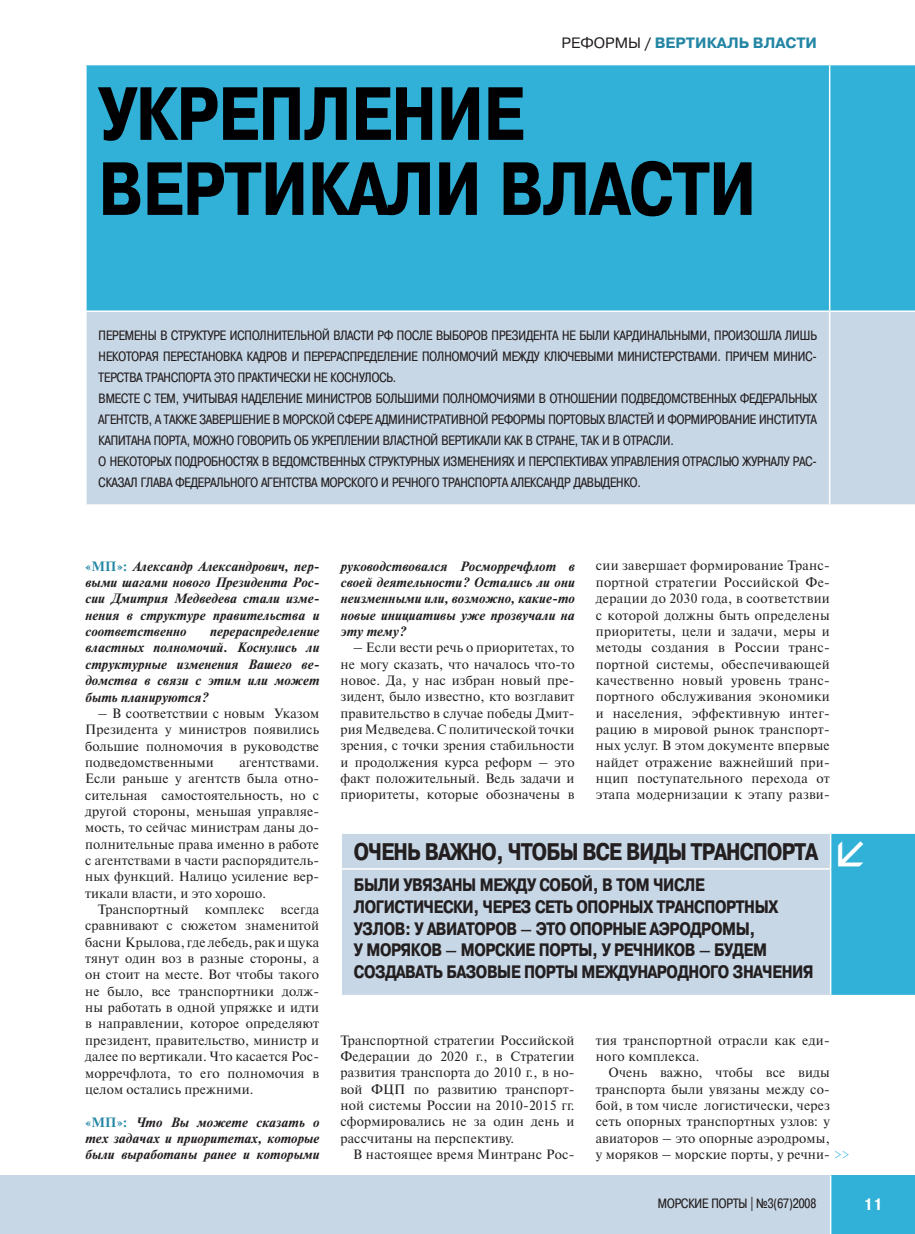
<style>
.page{position:relative;width:915px;height:1234px;background:#fff}
.page>*{position:absolute;margin:0;border:0;box-sizing:border-box;transform-origin:0 0}
.t1{font:700 75px/75px "Pragmatica Cond C";color:#000002}
.t2{font:700 24px "Pragmatica Cond C";letter-spacing:-.03em;color:#231f20}
.t3{font:700 18px/21.6px "Pragmatica Cond C";letter-spacing:-.02em;color:#231f20}
.t4{font:700 16.5px "Pragmatica Cond C";color:#fff}
.t5{font:700 15px "Pragmatica C";color:#2386a4}
.t6{font:13.5px/16.4px "Newton C";letter-spacing:.01em;color:#231f20;text-align:justify}
.t7{font:13.5px/21px "Pragmatica Cond C";color:#231f20}
.t8{font:italic 700 13.5px/16.4px "Newton C";letter-spacing:.01em;color:#231f20;text-align:justify}
.t9{font:12px "Newton C";color:#31b1d8}
.s1{font-weight:400;color:#231f20}
.s2{color:#231f20}
.s3{font-style:normal;color:#2386a4}
</style>
<div class="page">
<div style="left:342px;top:834px;width:487px;height:160px;background:#c8d7e6"></div>
<div style="left:830px;top:833px;width:84px;height:162px;background:#31b1d8"></div>
<hr style="left:829px;top:833px;width:2px;height:35px;background:#fff">
<hr style="left:340px;top:868px;width:491px;height:1px;background:#fff">
<hr style="left:829px;top:869px;width:2px;height:125px;background:#fff">
<hr style="left:830px;top:994px;width:84px;height:2px;background:#fff">
<div style="left:0;top:1175px;width:914px;height:58px;background:#c8d7e6"></div>
<div style="left:831px;top:1175px;width:83px;height:58px;background:#31b1d8"></div>
<hr style="left:829px;top:1174px;width:2px;height:59px;background:#fff">
<div style="left:87px;top:65px;width:827px;height:245px;background:#31b1d8"></div>
<div style="left:87px;top:312px;width:827px;height:192px;background:#c8d7e6"></div>
<hr style="left:828px;top:65px;width:2px;height:245px;background:#fff">
<hr style="left:828px;top:312px;width:2px;height:192px;background:#fff">
<p class="t5" style="left:561px;top:35px;width:257px"><span class="s1">реформы</span> <span class="s2">/</span> Вертикаль власти</p>
<h1 class="t1" style="left:99px;top:77px;width:44px">УКРЕПЛЕНИЕ<br>ВЕРТИКАЛИ</h1>
<h1 class="t1" style="left:499px;top:152px;width:43px">ВЛАСТИ</h1>
<p class="t7" style="left:99px;top:324px;width:719px">Перемены в структуре исполнительной власти РФ после выборов президента не были кардинальными, произошла лишь некоторая перестановка кадров и перераспределение полномочий между ключевыми министерствами. Причем Минис&shy;терства транспорта это практически не коснулось.<br>Вместе с тем, учитывая наделение министров большими полномочиями в отношении подведомственных Федеральных агентств, а также завершение в морской сфере административной реформы портовых властей и формирование института Капитана порта, можно говорить об укреплении властной вертикали как в стране, так и в отрасли.<br>О некоторых подробностях в ведомственных структурных изменениях и перспективах управления отраслью журналу рас&shy;сказал глава Федерального агентства морского и речного транспорта Александр Давыденко.</p>
<p class="t8" style="left:85px;top:558px;width:235px"><span class="s3">«МП»:</span> Александр Александрович, пер&shy;выми шагами нового Президента Рос&shy;сии Дмитрия Медведева стали изме&shy;нения в структуре правительства и соответственно</p>
<p class="t8" style="left:85px;top:623px;width:235px;text-indent:125px">перераспределение властных полномочий. Коснулись ли структурные изменения Вашего ве&shy;домства в связи с этим или может быть планируются?</p>
<p class="t6" style="left:85px;top:705px;width:235px;text-indent:13px">– В соответствии с новым Указом Президента у министров появились большие полномочия в руководстве подведомственными</p>
<p class="t6" style="left:85px;top:754px;width:235px;text-indent:154px">агентствами.<br>Если раньше у агентств была отно&shy;сительная самостоятельность, но с другой стороны, меньшая управляе&shy;мость, то сейчас министрам даны до&shy;полнительные права именно в работе с агентствами в части распорядитель&shy;ных функций. Налицо усиление вер&shy;тикали власти, и это хорошо.</p>
<p class="t6" style="left:85px;top:901px;width:235px;text-indent:13px">Транспортный комплекс всегда сравнивают с сюжетом знаменитой басни Крылова, где лебедь, рак и щука тянут один воз в разные стороны, а он стоит на месте. Вот чтобы такого не было, все транспортники долж&shy;ны работать в одной упряжке и идти в направлении, которое определяют президент, правительство, министр и далее по вертикали. Что касается Рос&shy;морречфлота, то его полномочия в целом остались прежними.</p>
<p class="t8" style="left:85px;top:1113px;width:235px"><span class="s3">«МП»:</span> Что Вы можете сказать о тех задачах и приоритетах, которые были выработаны ранее и которыми</p>
<p class="t8" style="left:340px;top:557px;width:235px">руководствовался Росморречфлот в своей деятельности? Остались ли они неизменными или, возможно, какие-то новые инициативы уже прозвучали на эту тему?</p>
<p class="t6" style="left:340px;top:639px;width:235px;text-indent:13px">– Если вести речь о приоритетах, то не могу сказать, что началось что-то новое. Да, у нас избран новый пре&shy;зидент, было известно, кто возглавит правительство в случае победы Дмит&shy;рия Медведева. С политической точки зрения, с точки зрения стабильности и продолжения курса реформ – это факт положительный. Ведь задачи и приоритеты, которые обозначены в</p>
<p class="t6" style="left:595px;top:557px;width:235px">сии завершает формирование Транс&shy;портной стратегии Российской Фе&shy;дерации до 2030 года, в соответствии с которой должны быть определены приоритеты, цели и задачи, меры и методы создания в России транс&shy;портной системы, обеспечивающей качественно новый уровень транс&shy;портного обслуживания экономики и населения, эффективную интег&shy;рацию в мировой рынок транспорт&shy;ных услуг. В этом документе впервые найдет отражение важнейший при&shy;нцип поступательного перехода от этапа модернизации к этапу разви-</p>
<h2 class="t2" style="left:354px;top:838px;width:465px">Очень важно, чтобы все виды транспорта</h2>
<h3 class="t3" style="left:354px;top:874px;width:461px">были увязаны между собой, в том числе логистически, через сеть опорных транспортных узлов: у авиаторов – это опорные аэродромы,<br>у моряков – морские порты, у речников – будем создавать базовые порты международного значения</h3>
<p class="t6" style="left:340px;top:1031px;width:235px">Транспортной стратегии Российской Федерации до 2020 г., в Стратегии развития транспорта до 2010 г., в но&shy;вой ФЦП по развитию транспорт&shy;ной системы России на 2010-2015 гг. сформировались не за один день и рассчитаны на перспективу.</p>
<p class="t6" style="left:353px;top:1146px;width:223px">В настоящее время Минтранс Рос-</p>
<p class="t6" style="left:595px;top:1031px;width:235px">тия транспортной отрасли как еди&shy;ного комплекса.</p>
<p class="t6" style="left:595px;top:1064px;width:235px;text-indent:13px">Очень важно, чтобы все виды транспорта были увязаны между со&shy;бой, в том числе логистически, через сеть опорных транспортных узлов: у авиаторов – это опорные аэродромы, у моряков – морские порты, у речни-</p>
<p class="t9" style="left:833px;top:1148px;width:17px">&gt;&gt;</p>
<p class="t7" style="left:657px;top:1192px;width:160px">морские порты | №3(67)2008</p>
<p class="t4" style="left:863px;top:1195px;width:21px">11</p>
</div>
